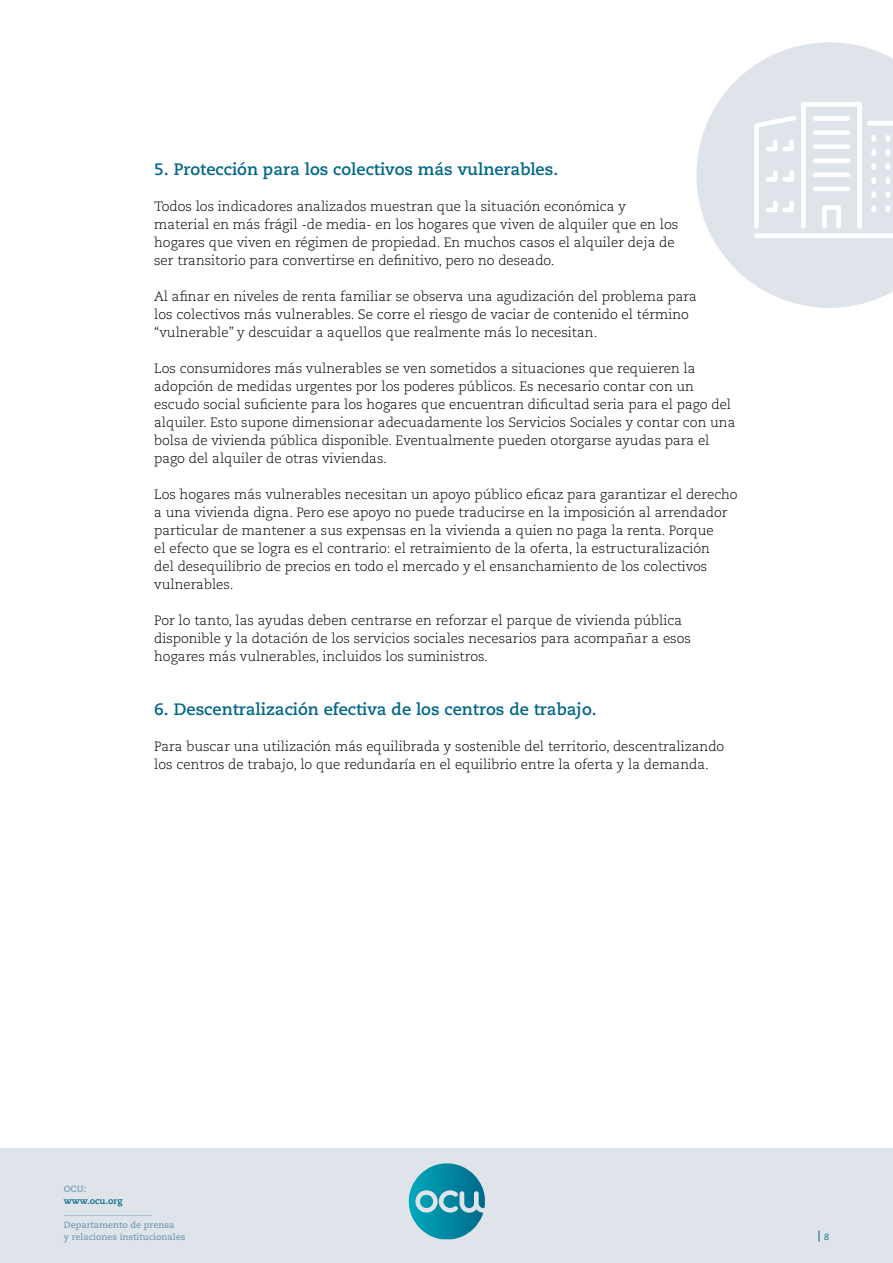
<style>
.page{position:relative;width:893px;height:1263px;background:#fff}
.page>*{position:absolute;margin:0;border:0;box-sizing:border-box;transform-origin:0 0}
.t1{font:700 16.5px "Caecilia LT Std";color:#006789}
.t2{font:300 13.5px/18px "Caecilia LT Std";color:#000}
.t3{font:700 9px/12px "Caecilia LT Std";color:#7d9fb7}
.t4{font:700 9px "Caecilia LT Std";color:#006789}
.t5{font:italic 9px "Caecilia LT Std";color:#006789}
</style>
<div class="page">
<div style="left:0;top:1148px;width:893px;height:115px;background:#dee4ea"></div>
<svg style="left:819px;top:1230px;width:1px;height:12px"></svg>
<svg style="left:409px;top:1163px;width:76px;height:76px"></svg>
<svg style="left:696px;top:42px;width:197px;height:266px;fill:#dee4ea"></svg>
<svg style="left:752px;top:100px;width:141px;height:140px"></svg>
<p class="t1" style="left:154px;top:160px;width:406px">5. Protección para los colectivos más vulnerables.</p>
<p class="t2" style="left:154px;top:198px;width:526px">Todos los indicadores analizados muestran que la situación económica y material en más frágil -de media- en los hogares que viven de alquiler que en los hogares que viven en régimen de propiedad. En muchos casos el alquiler deja de ser transitorio para convertirse en definitivo, pero no deseado.</p>
<p class="t2" style="left:154px;top:288px;width:544px">Al afinar en niveles de renta familiar se observa una agudización del problema para los colectivos más vulnerables. Se corre el riesgo de vaciar de contenido el término “vulnerable” y descuidar a aquellos que realmente más lo necesitan.</p>
<p class="t2" style="left:154px;top:360px;width:583px">Los consumidores más vulnerables se ven sometidos a situaciones que requieren la adopción de medidas urgentes por los poderes públicos. Es necesario contar con un escudo social suficiente para los hogares que encuentran dificultad seria para el pago del alquiler. Esto supone dimensionar adecuadamente los Servicios Sociales y contar con una bolsa de vivienda pública disponible. Eventualmente pueden otorgarse ayudas para el pago del alquiler de otras viviendas.</p>
<p class="t2" style="left:154px;top:486px;width:585px">Los hogares más vulnerables necesitan un apoyo público eficaz para garantizar el derecho a una vivienda digna. Pero ese apoyo no puede traducirse en la imposición al arrendador particular de mantener a sus expensas en la vivienda a quien no paga la renta. Porque<br>el efecto que se logra es el contrario: el retraimiento de la oferta, la estructuralización<br>del desequilibrio de precios en todo el mercado y el ensanchamiento de los colectivos vulnerables.</p>
<p class="t2" style="left:154px;top:612px;width:538px">Por lo tanto, las ayudas deben centrarse en reforzar el parque de vivienda pública disponible y la dotación de los servicios sociales necesarios para acompañar a esos hogares más vulnerables, incluidos los suministros.</p>
<p class="t1" style="left:154px;top:700px;width:444px">6. Descentralización efectiva de los centros de trabajo.</p>
<p class="t2" style="left:154px;top:738px;width:572px">Para buscar una utilización más equilibrada y sostenible del territorio, descentralizando los centros de trabajo, lo que redundaría en el equilibrio entre la oferta y la demanda.</p>
<p class="t3" style="left:64px;top:1182px;width:24px">OCU:</p>
<p class="t4" style="left:64px;top:1195px;width:60px">www.ocu.org</p>
<p class="t3" style="left:64px;top:1206px;width:123px">.................................<br>Departamento de prensa<br>y relaciones institucionales</p>
<p class="t5" style="left:824px;top:1231px;width:7px">8</p>
</div>
